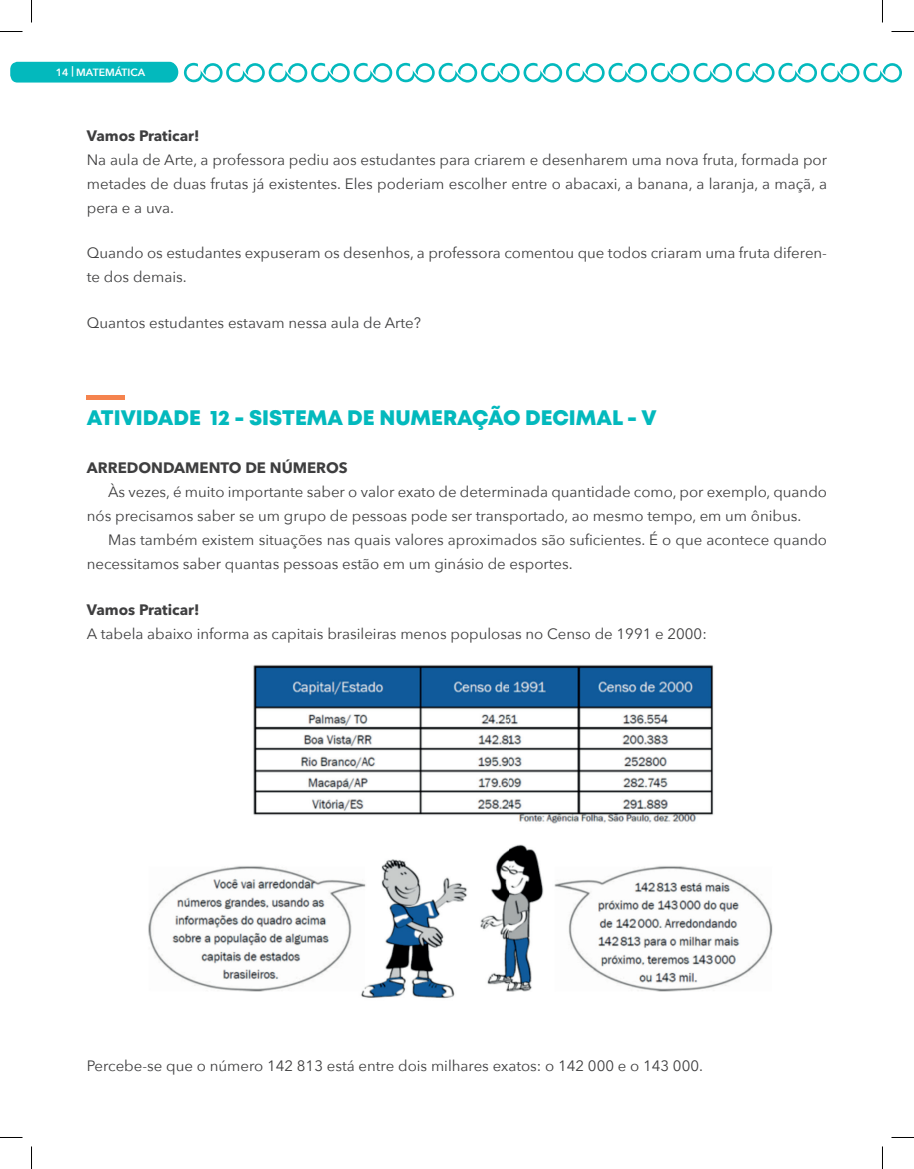
<style>
.page{position:relative;width:914px;height:1169px;background:#fff}
.page>*{position:absolute;margin:0;border:0;box-sizing:border-box;transform-origin:0 0}
.t1{font:800 21px "Mont";color:#03b9bd}
.t2{font:15px/24px "Avenir Next";color:#3e3e3f}
.t3{font:700 15px "Avenir Next LT Pro";color:#3e3e3f}
.t4{font:600 10.5px "Avenir Next";color:#fff}
</style>
<div class="page">
<svg style="left:10px;top:62px;width:168px;height:21px;background:#0cbbbf"></svg>
<svg style="left:184px;top:63px;width:718px;height:20px"></svg>
<div style="left:87px;top:395px;width:38px;height:5px;background:#f5834e"></div>
<img style="left:148px;top:665px;width:625px;height:334px">
<svg style="left:0;top:31px;width:22px;height:1px"></svg>
<svg style="left:891px;top:31px;width:22px;height:1px"></svg>
<svg style="left:0;top:1137px;width:22px;height:1px"></svg>
<svg style="left:891px;top:1137px;width:22px;height:1px"></svg>
<svg style="left:31px;top:0;width:1px;height:23px"></svg>
<svg style="left:31px;top:1146px;width:1px;height:23px"></svg>
<svg style="left:882px;top:0;width:1px;height:23px"></svg>
<svg style="left:882px;top:1146px;width:1px;height:23px"></svg>
<p class="t4" style="left:56px;top:63px;width:91px">14 | MATEMÁTICA</p>
<p class="t3" style="left:87px;top:126px;width:114px">Vamos Praticar!</p>
<p class="t2" style="left:87px;top:147px;width:741px;text-align:justify">Na aula de Arte, a professora pediu aos estudantes para criarem e desenharem uma nova fruta, formada por metades de duas frutas já existentes. Eles poderiam escolher entre o abacaxi, a banana, a laranja, a maçã, a pera e a uva.</p>
<p class="t2" style="left:87px;top:240px;width:741px">Quando os estudantes expuseram os desenhos, a professora comentou que todos criaram uma fruta diferen&shy;te dos demais.</p>
<p class="t2" style="left:87px;top:310px;width:336px">Quantos estudantes estavam nessa aula de Arte?</p>
<h1 class="t1" style="left:87px;top:404px;width:571px">ATIVIDADE 12 - SISTEMA DE NUMERAÇÃO DECIMAL - V</h1>
<p class="t3" style="left:87px;top:459px;width:262px">ARREDONDAMENTO DE NÚMEROS</p>
<p class="t2" style="left:87px;top:479px;width:741px;text-indent:21px">Às vezes, é muito importante saber o valor exato de determinada quantidade como, por exemplo, quando nós precisamos saber se um grupo de pessoas pode ser transportado, ao mesmo tempo, em um ônibus.</p>
<p class="t2" style="left:87px;top:527px;width:741px;text-indent:21px">Mas também existem situações nas quais valores aproximados são suficientes. É o que acontece quando necessitamos saber quantas pessoas estão em um ginásio de esportes.</p>
<p class="t3" style="left:87px;top:600px;width:114px">Vamos Praticar!</p>
<p class="t2" style="left:87px;top:621px;width:621px">A tabela abaixo informa as capitais brasileiras menos populosas no Censo de 1991 e 2000:</p>
<p class="t2" style="left:87px;top:1053px;width:617px">Percebe-se que o número 142 813 está entre dois milhares exatos: o 142 000 e o 143 000.</p>
</div>
